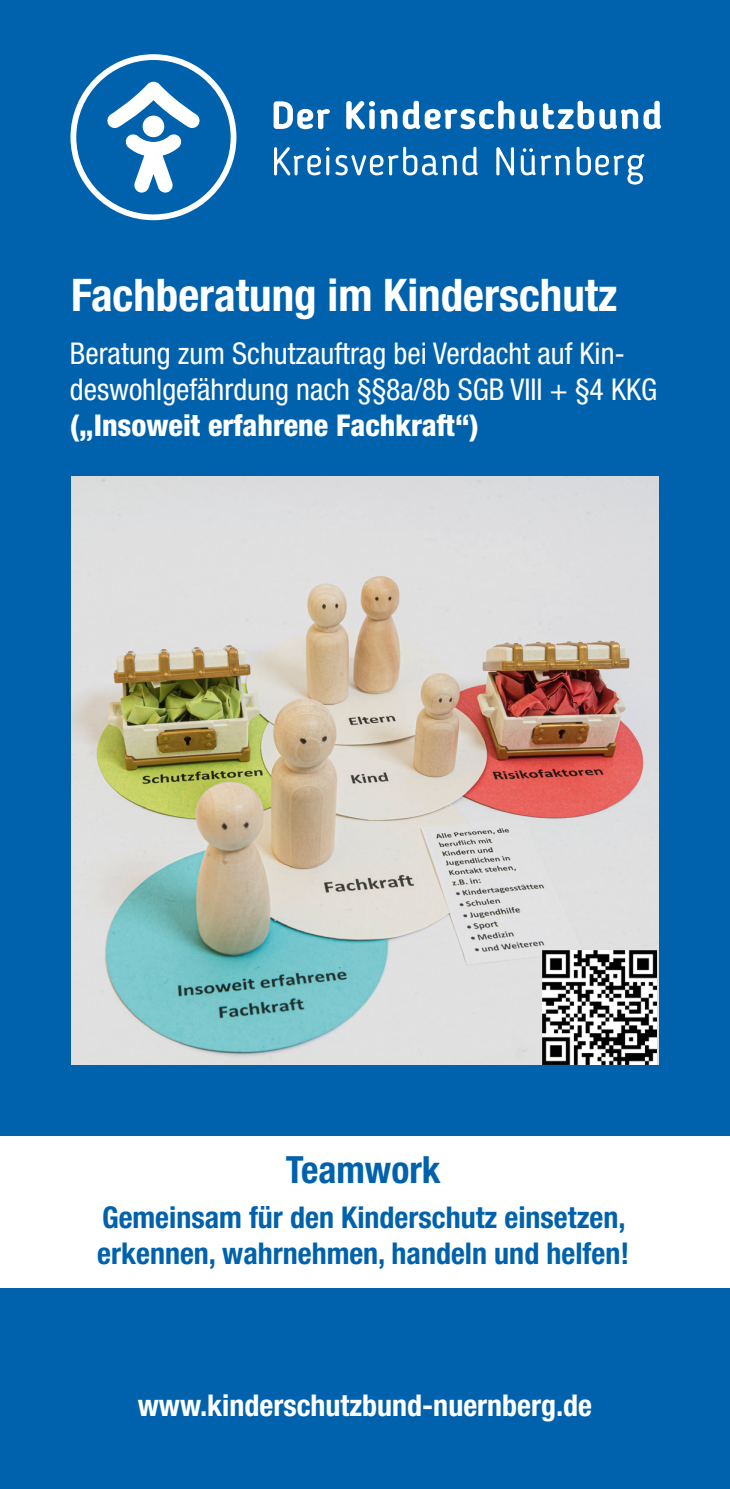
<style>
.page{position:relative;width:730px;height:1489px;background:#fff}
.page>*{position:absolute;margin:0;border:0;box-sizing:border-box;transform-origin:0 0}
.t1{font:700 condensed 45px "Helvetica Neue LT Pro";color:#fff}
.t2{font:700 condensed 37.5px "Helvetica Neue LT Pro";color:#0062ac}
.t3{font:condensed 30px/36px "Helvetica Neue LT Pro";color:#fff}
.t4{font:700 condensed 30px/36px "Helvetica Neue LT Pro";color:#0062ac}
.t5{font:700 condensed 30px "Helvetica Neue LT Pro";color:#fff}
.t6{font:800 condensed 30px "Helvetica Neue LT Pro";color:#fff}
</style>
<div class="page">
<div style="left:0;top:0;width:730px;height:1488px;background:#0062ac"></div>
<svg style="left:70px;top:54px;width:166px;height:166px"></svg>
<svg style="left:274px;top:101px;width:56px;height:28px"></svg>
<svg style="left:346px;top:101px;width:51px;height:28px"></svg>
<svg style="left:403px;top:100px;width:111px;height:29px"></svg>
<svg style="left:520px;top:101px;width:141px;height:28px"></svg>
<svg style="left:274px;top:147px;width:204px;height:28px"></svg>
<svg style="left:496px;top:147px;width:18px;height:28px"></svg>
<svg style="left:521px;top:148px;width:49px;height:27px"></svg>
<svg style="left:577px;top:147px;width:67px;height:37px"></svg>
<img style="left:71px;top:476px;width:588px;height:588px">
<img style="left:542px;top:949px;width:115px;height:115px">
<div style="left:0;top:1136px;width:730px;height:151px;background:#fff"></div>
<h1 class="t1" style="left:71px;top:268px;width:548px">Fachberatung im Kinderschutz</h1>
<p class="t3" style="left:70px;top:335px;width:589px">Beratung zum Schutzauftrag bei Verdacht auf Kin&shy;deswohlgefährdung nach §§8a/8b SGB VIII + §4 KKG</p>
<p class="t6" style="left:70px;top:407px;width:411px">(„Insoweit erfahrene Fachkraft“)</p>
<p class="t2" style="left:286px;top:1146px;width:156px">Teamwork</p>
<p class="t4" style="left:97px;top:1198px;width:533px">Gemeinsam für den Kinderschutz einsetzen, erkennen, wahrnehmen, handeln und helfen!</p>
<p class="t5" style="left:138px;top:1387px;width:456px">www.kinderschutzbund-nuernberg.de</p>
</div>
